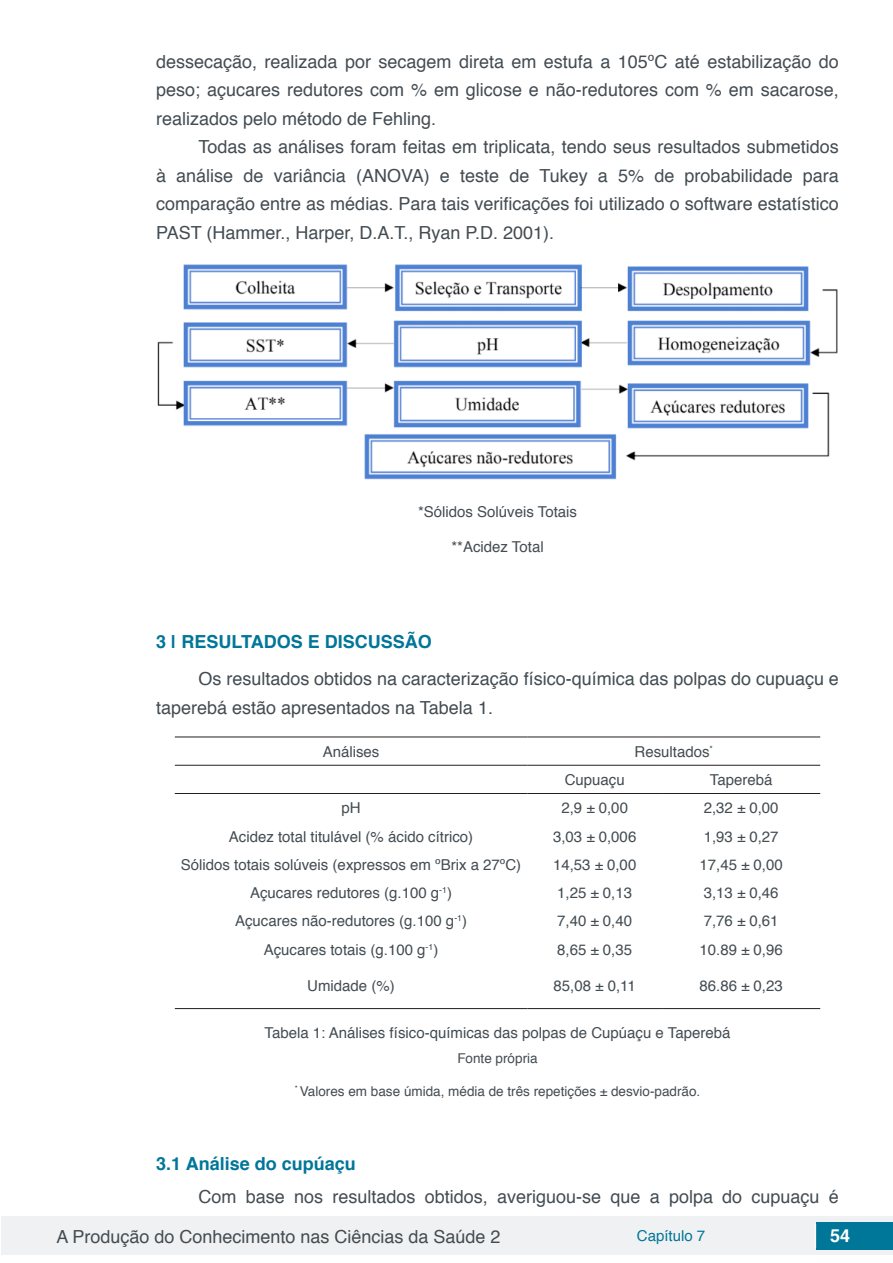
<style>
.page{position:relative;width:893px;height:1263px;background:#fff}
.page>*{position:absolute;margin:0;border:0;box-sizing:border-box;transform-origin:0 0}
.txt{font:18px/28.5px "Helvetica";color:#434c52;text-align:justify}
.t1{font:700 18px "Helvetica";color:#007699}
.t2{font:700 18px "Helvetica";color:#fff}
.ref_tabelas{font:15px "Helvetica";color:#434c52}
.t3{font:15px "Helvetica";color:#007699}
.tab_fonte{font:13.5px "Helvetica";color:#434c52}
</style>
<div class="page">
<div style="left:1px;top:1216px;width:891px;height:38px;background:#f0f1f2"></div>
<div style="left:816px;top:1222px;width:77px;height:27px;background:#007699"></div>
<svg style="left:815px;top:1224px;width:1px;height:24px"></svg>
<img style="left:157px;top:264px;width:681px;height:216px">
<hr style="left:175px;top:737px;width:352px;height:1px;background:#231f20">
<hr style="left:527px;top:737px;width:135px;height:1px;background:#231f20">
<hr style="left:662px;top:737px;width:158px;height:1px;background:#231f20">
<hr style="left:175px;top:765px;width:352px;height:1px;background:#231f20">
<hr style="left:527px;top:765px;width:135px;height:1px;background:#231f20">
<hr style="left:662px;top:765px;width:158px;height:1px;background:#231f20">
<hr style="left:175px;top:793px;width:352px;height:1px;background:#231f20">
<hr style="left:527px;top:793px;width:135px;height:1px;background:#231f20">
<hr style="left:662px;top:793px;width:158px;height:1px;background:#231f20">
<hr style="left:175px;top:1008px;width:352px;height:1px;background:#231f20">
<hr style="left:527px;top:1008px;width:135px;height:1px;background:#231f20">
<hr style="left:662px;top:1008px;width:158px;height:1px;background:#231f20">
<p class="txt" style="left:156px;top:47px;width:684px">dessecação, realizada por secagem direta em estufa a 105ºC até estabilização do peso; açucares redutores com % em glicose e não-redutores com % em sacarose, realizados pelo método de Fehling.</p>
<p class="txt" style="left:156px;top:133px;width:684px;text-indent:43px">Todas as análises foram feitas em triplicata, tendo seus resultados submetidos à análise de variância (ANOVA) e teste de Tukey a 5% de probabilidade para comparação entre as médias. Para tais verificações foi utilizado o software estatístico PAST (Hammer., Harper, D.A.T., Ryan P.D. 2001).</p>
<p class="ref_tabelas" style="left:418px;top:501px;width:160px">*Sólidos Solúveis Totais</p>
<p class="ref_tabelas" style="left:451px;top:536px;width:94px">**Acidez Total</p>
<p class="t1" style="left:156px;top:627px;width:277px">3 | RESULTADOS E DISCUSSÃO</p>
<p class="txt" style="left:156px;top:665px;width:684px;text-indent:43px">Os resultados obtidos na caracterização físico-química das polpas do cupuaçu e taperebá estão apresentados na Tabela 1.</p>
<p class="ref_tabelas" style="left:323px;top:740px;width:58px">Análises</p>
<p class="ref_tabelas" style="left:634px;top:740px;width:80px">Resultados<sup>*</sup></p>
<p class="ref_tabelas" style="left:565px;top:768px;width:62px">Cupuaçu</p>
<p class="ref_tabelas" style="left:710px;top:768px;width:64px">Taperebá</p>
<p class="ref_tabelas" style="left:341px;top:796px;width:21px">pH</p>
<p class="ref_tabelas" style="left:561px;top:796px;width:68px">2,9 ± 0,00</p>
<p class="ref_tabelas" style="left:704px;top:796px;width:76px">2,32 ± 0,00</p>
<p class="ref_tabelas" style="left:229px;top:825px;width:246px">Acidez total titulável (% ácido cítrico)</p>
<p class="ref_tabelas" style="left:553px;top:825px;width:85px">3,03 ± 0,006</p>
<p class="ref_tabelas" style="left:704px;top:825px;width:76px">1,93 ± 0,27</p>
<p class="ref_tabelas" style="left:181px;top:853px;width:342px">Sólidos totais solúveis (expressos em ºBrix a 27ºC)</p>
<p class="ref_tabelas" style="left:553px;top:853px;width:85px">14,53 ± 0,00</p>
<p class="ref_tabelas" style="left:699px;top:853px;width:85px">17,45 ± 0,00</p>
<p class="ref_tabelas" style="left:250px;top:881px;width:204px">Açucares redutores (g.100 g<sup>-1</sup>)</p>
<p class="ref_tabelas" style="left:557px;top:881px;width:76px">1,25 ± 0,13</p>
<p class="ref_tabelas" style="left:704px;top:881px;width:76px">3,13 ± 0,46</p>
<p class="ref_tabelas" style="left:235px;top:909px;width:234px">Açucares não-redutores (g.100 g<sup>-1</sup>)</p>
<p class="ref_tabelas" style="left:557px;top:909px;width:76px">7,40 ± 0,40</p>
<p class="ref_tabelas" style="left:704px;top:909px;width:76px">7,76 ± 0,61</p>
<p class="ref_tabelas" style="left:264px;top:938px;width:176px">Açucares totais (g.100 g<sup>-1</sup>)</p>
<p class="ref_tabelas" style="left:557px;top:938px;width:76px">8,65 ± 0,35</p>
<p class="ref_tabelas" style="left:699px;top:938px;width:85px">10.89 ± 0,96</p>
<p class="ref_tabelas" style="left:307px;top:974px;width:89px">Umidade (%)</p>
<p class="ref_tabelas" style="left:554px;top:974px;width:84px">85,08 ± 0,11</p>
<p class="ref_tabelas" style="left:699px;top:974px;width:85px">86.86 ± 0,23</p>
<p class="ref_tabelas" style="left:265px;top:1021px;width:467px">Tabela 1: Análises físico-químicas das polpas de Cupúaçu e Taperebá</p>
<p class="tab_fonte" style="left:457px;top:1047px;width:82px">Fonte própria</p>
<p class="tab_fonte" style="left:295px;top:1081px;width:407px"><sup>*</sup> Valores em base úmida, média de três repetições ± desvio-padrão.</p>
<p class="t1" style="left:156px;top:1149px;width:201px">3.1 Análise do cupúaçu</p>
<p class="txt" style="left:199px;top:1183px;width:642px">Com base nos resultados obtidos, averiguou-se que a polpa do cupuaçu é</p>
<p class="txt" style="left:56px;top:1223px;width:446px">A Produção do Conhecimento nas Ciências da Saúde 2</p>
<p class="t3" style="left:637px;top:1224px;width:70px">Capítulo 7</p>
<p class="t2" style="left:830px;top:1221px;width:22px">54</p>
</div>
